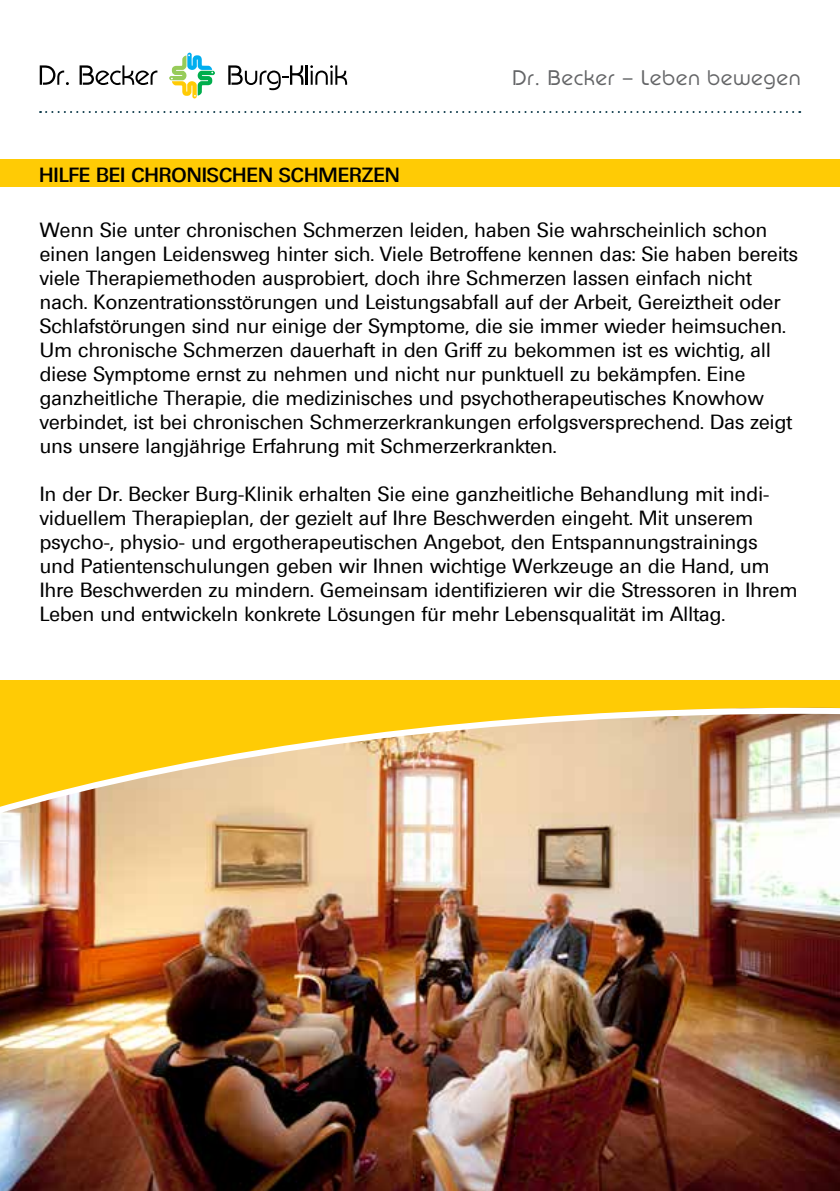
<style>
.page{position:relative;width:840px;height:1191px;background:#fff}
.page>*{position:absolute;margin:0;border:0;box-sizing:border-box;transform-origin:0 0}
.t1{font:300 22.2px "Pump NEU";letter-spacing:.05em;color:#636466}
.t2{font:20px/24px "Ultimate";letter-spacing:.01em;color:#000}
.t3{font:500 20px "Ultimate";color:#000}
</style>
<div class="page">
<svg style="left:40px;top:65px;width:29px;height:20px"></svg>
<svg style="left:79px;top:65px;width:78px;height:20px"></svg>
<svg style="left:228px;top:65px;width:75px;height:25px"></svg>
<hr style="left:305px;top:65px;width:2px;height:20px;background:#000">
<svg style="left:310px;top:65px;width:37px;height:20px"></svg>
<svg style="left:169px;top:53px;width:46px;height:45px"></svg>
<svg style="left:40px;top:111px;width:759px;height:2px"></svg>
<div style="left:0;top:159px;width:839px;height:27px;background:#ffcb05"></div>
<div style="left:0;top:680px;width:839px;height:469px;background:#ffcb05"></div>
<img style="left:0;top:820px;width:839px;height:371px">
<img style="left:0;top:707px;width:839px;height:113px">
<p class="t3" style="left:39px;top:163px;width:362px">HILFE BEI CHRONISCHEN SCHMERZEN</p>
<p class="t1" style="left:512px;top:66px;width:289px">Dr. Becker &lt; Leben bewegen</p>
<p class="t2" style="left:40px;top:218px;width:759px">Wenn Sie unter chronischen Schmerzen leiden, haben Sie wahrscheinlich schon einen langen Leidensweg hinter sich. Viele Betroffene kennen das: Sie haben bereits viele Therapiemethoden ausprobiert, doch ihre Schmerzen lassen einfach nicht nach. Konzentrationsstörungen und Leistungsabfall auf der Arbeit, Gereiztheit oder Schlafstörungen sind nur einige der Symptome, die sie immer wieder heimsuchen.<br>Um chronische Schmerzen dauerhaft in den Griff zu bekommen ist es wichtig, all diese Symptome ernst zu nehmen und nicht nur punktuell zu bekämpfen. Eine ganzheitliche Therapie, die medizinisches und psychotherapeutisches Knowhow verbindet, ist bei chronischen Schmerzerkrankungen erfolgsversprechend. Das zeigt uns unsere langjährige Erfahrung mit Schmerzerkrankten.</p>
<p class="t2" style="left:40px;top:482px;width:758px">In der Dr. Becker Burg-Klinik erhalten Sie eine ganzheitliche Behandlung mit indi&shy;viduellem Therapieplan, der gezielt auf Ihre Beschwerden eingeht. Mit unserem psycho-, physio- und ergotherapeutischen Angebot, den Entspannungstrainings und Patientenschulungen geben wir Ihnen wichtige Werkzeuge an die Hand, um Ihre Beschwerden zu mindern. Gemeinsam identifizieren wir die Stressoren in Ihrem Leben und entwickeln konkrete Lösungen für mehr Lebensqualität im Alltag.</p>
</div>
